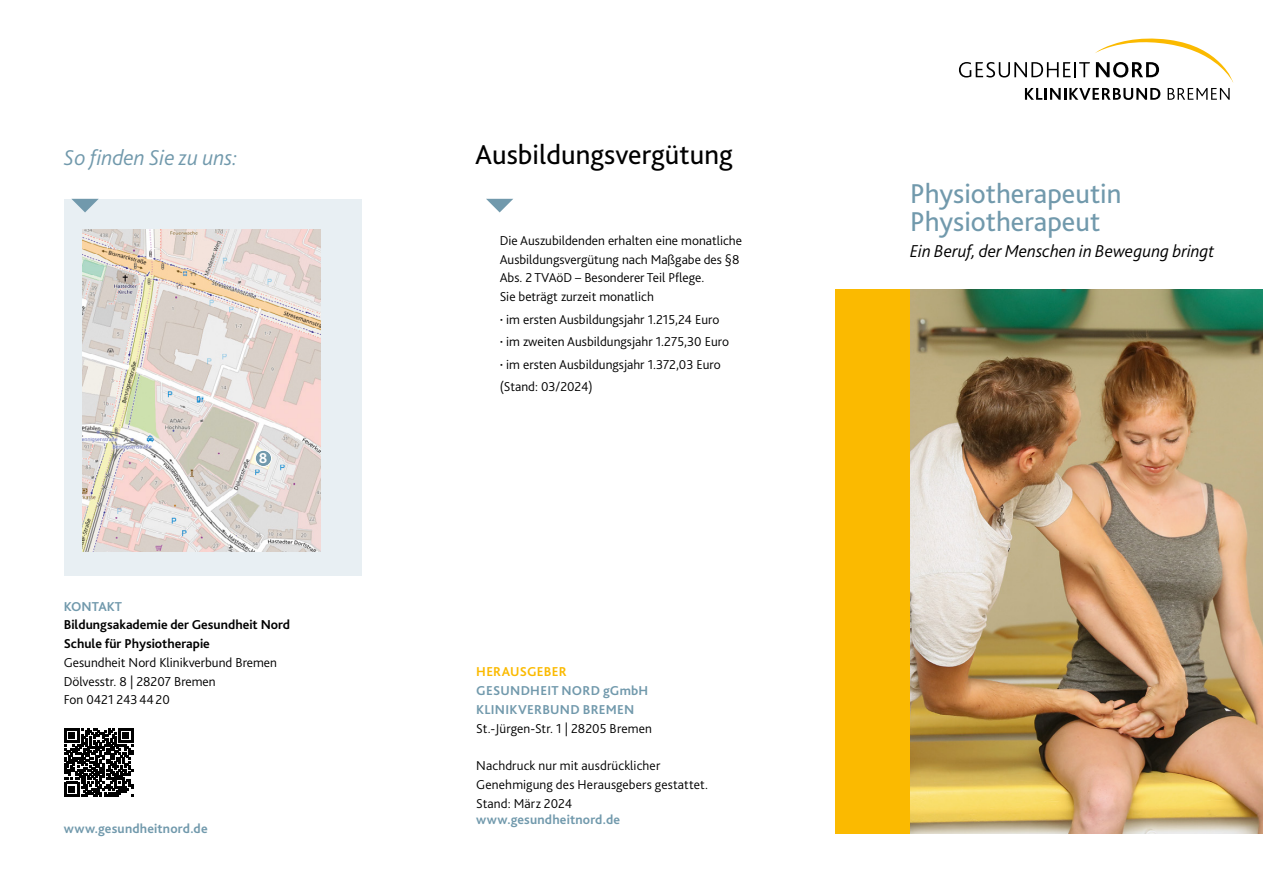
<style>
.page{position:relative;width:1263px;height:893px;background:#fff}
.page>*{position:absolute;margin:0;border:0;box-sizing:border-box;transform-origin:0 0}
.t1{font:28.5px/28.2px "Bliss 2";color:#7199ac}
.t2{font:28.5px "Bliss 2";color:#000}
.t3{font:italic 300 22.5px "Bliss 2";color:#7199ac}
.t4{font:italic 300 18px "Bliss 2";color:#000}
.t5{font:700 15px "Bliss 2";color:#fff}
.t6{font:300 13.5px/18.8px "Bliss 2";color:#000}
.t7{font:700 13.5px/18.8px "Bliss 2";letter-spacing:.015em;color:#7199ac}
.t8{font:700 13.5px/18.8px "Bliss 2";color:#000}
.t9{font:700 13.5px "Bliss 2";letter-spacing:.015em;color:#fbba00}
.s1{font-family:"DIN Pro";font-weight:500;font-stretch:condensed}
</style>
<div class="page">
<div style="left:836px;top:289px;width:74px;height:544px;background:#fbba00"></div>
<img style="left:910px;top:289px;width:353px;height:544px">
<svg style="left:959px;top:38px;width:274px;height:62px"></svg>
<div style="left:64px;top:199px;width:297px;height:376px;background:#e8eff3"></div>
<svg style="left:71px;top:199px;width:28px;height:13px"></svg>
<svg style="left:65px;top:728px;width:68px;height:68px"></svg>
<svg style="left:486px;top:199px;width:27px;height:13px"></svg>
<img style="left:83px;top:230px;width:237px;height:322px">
<div style="left:255px;top:450px;width:17px;height:16px;background:#7199ac;border-radius:50%"></div>
<div style="left:255px;top:450px;width:17px;height:17px;border:1px solid #fff;border-radius:50%"></div>
<h2 class="t3" style="left:64px;top:143px;width:175px">So finden Sie zu uns:</h2>
<p class="t5" style="left:259px;top:449px;width:10px">8</p>
<p class="t7" style="left:64px;top:596px;width:60px">KONTAKT</p>
<p class="t8" style="left:64px;top:615px;width:228px">Bildungsakademie der Gesundheit Nord<br>Schule für Physiotherapie</p>
<p class="t6" style="left:64px;top:653px;width:215px">Gesundheit Nord Klinikverbund Bremen<br>Dölvesstr. 8 | 28207 Bremen<br>Fon 0421 2434420</p>
<p class="t7" style="left:64px;top:819px;width:145px">www.gesundheitnord.de</p>
<h1 class="t2" style="left:475px;top:137px;width:259px">Ausbildungsvergütung</h1>
<p class="t6" style="left:500px;top:231px;width:244px">Die Auszubildenden erhalten eine monatliche Ausbildungsvergütung nach Maßgabe des §8<br>Abs. 2 TVAöD – Besonderer Teil Pflege.<br>Sie beträgt zurzeit monatlich</p>
<p class="t6" style="left:500px;top:308px;width:231px;line-height:22.5px"><span class="s1">·</span> im ersten Ausbildungsjahr 1.215,24 Euro<br><span class="s1">·</span> im zweiten Ausbildungsjahr 1.275,30 Euro <span class="s1">·</span> im ersten Ausbildungsjahr 1.372,03 Euro (Stand: 03/2024)</p>
<p class="t9" style="left:476px;top:663px;width:92px">HERAUSGEBER</p>
<p class="t7" style="left:476px;top:681px;width:174px">GESUNDHEIT NORD gGmbH<br>KLINIKVERBUND BREMEN</p>
<p class="t6" style="left:476px;top:718px;width:177px">St.-Jürgen-Str. 1 | 28205 Bremen</p>
<p class="t6" style="left:476px;top:756px;width:233px">Nachdruck nur mit ausdrücklicher<br>Genehmigung des Herausgebers gestattet.<br>Stand: März 2024</p>
<p class="t7" style="left:476px;top:810px;width:145px">www.gesundheitnord.de</p>
<h1 class="t1" style="left:910px;top:179px;width:213px">Physiotherapeutin<br>Physiotherapeut</h1>
<h3 class="t4" style="left:910px;top:239px;width:306px">Ein Beruf, der Menschen in Bewegung bringt</h3>
</div>
